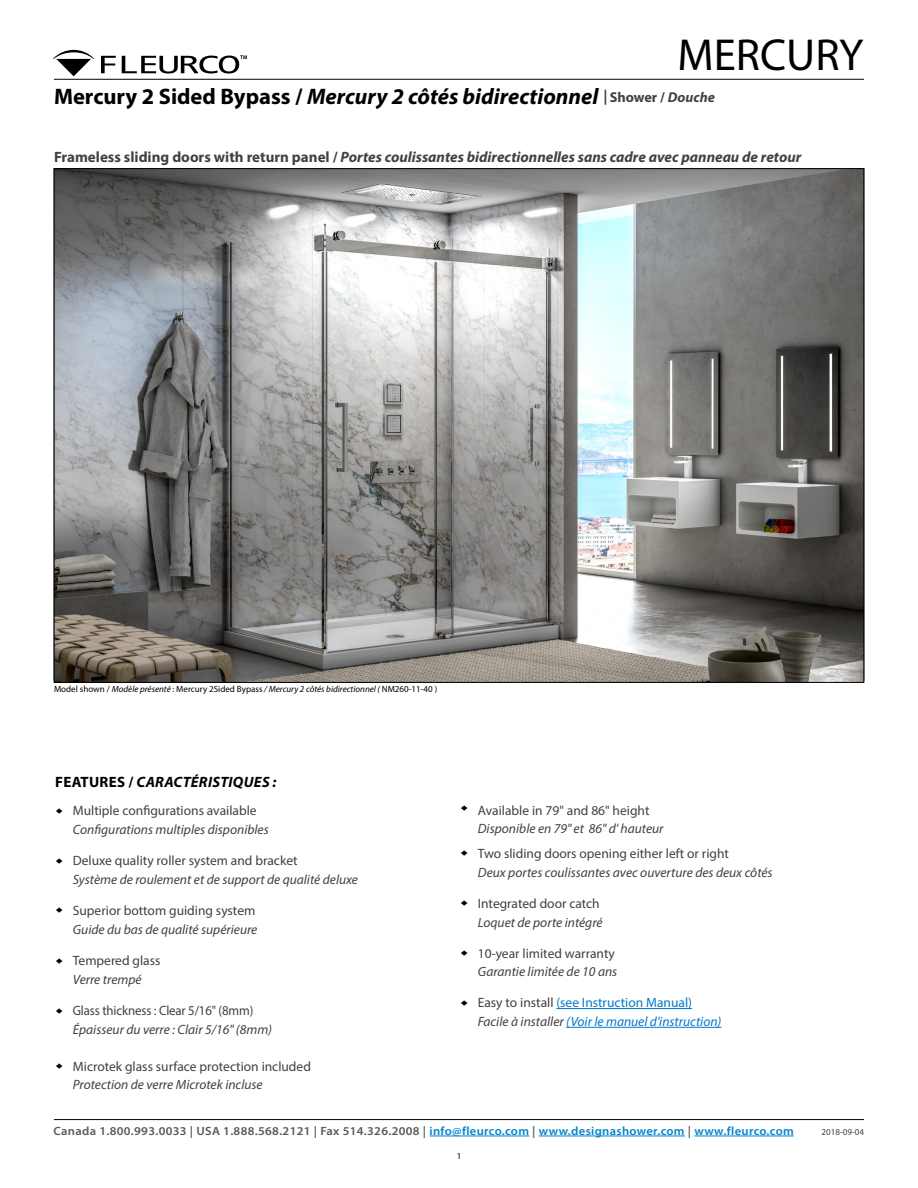
<style>
.page{position:relative;width:918px;height:1188px;background:#fff}
.page>*{position:absolute;margin:0;border:0;box-sizing:border-box;transform-origin:0 0}
.t1{font:45px "Myriad Pro";color:#000}
.t2{font:italic 700 22.5px "Myriad Pro";color:#000}
.t3{font:italic 700 15px "Myriad Pro";color:#414042}
.t4{font:italic 700 15px "Myriad Pro";letter-spacing:.02em;color:#000}
.t5{font:italic 13.5px "Myriad Pro";color:#414042}
.t6{font:13.5px "Myriad Pro";color:#414042}
.t7{font:italic 13.5px/18.8px "Myriad Pro";color:#0079ca}
.t8{font:13.5px "Myriad Pro";color:#414042;scale:.95 1}
.t9{font:600 12px "Myriad Pro";letter-spacing:.025em;color:#58595b;scale:1.05 1}
.t10{font:10.8px "Arial";color:#000;scale:1.11 1}
.t11{font:9px "Myriad Pro";color:#000}
.t12{font:9px "Myriad Pro";color:#414042}
.s1{font-style:normal}
.s2{font-size:15px;color:#414042}
.s3{font-style:normal;font-size:14.25px;color:#414042}
.s4{font-size:14.25px;color:#414042}
.s5{font-style:italic}
.s6{font-style:normal;color:#414042}
.s7{color:#414042}
.s8{color:#0083cd}
</style>
<div class="page">
<hr style="left:54px;top:1119px;width:810px;height:1px;background:#000">
<hr style="left:429px;top:1136px;width:100px;height:1px;background:#0083cd">
<hr style="left:539px;top:1136px;width:146px;height:1px;background:#0083cd">
<hr style="left:694px;top:1136px;width:100px;height:1px;background:#0083cd">
<svg style="left:101px;top:56px;width:15px;height:17px"></svg>
<svg style="left:53px;top:50px;width:41px;height:26px"></svg>
<svg style="left:122px;top:55px;width:125px;height:19px"></svg>
<hr style="left:54px;top:79px;width:810px;height:1px;background:#000">
<hr style="left:556px;top:1008px;width:136px;height:1px;background:#0079ca">
<hr style="left:566px;top:1027px;width:155px;height:1px;background:#0079ca">
<img style="left:56px;top:170px;width:806px;height:511px">
<hr style="left:556px;top:762px;width:136px;height:1px;background:#0079ca">
<hr style="left:566px;top:780px;width:155px;height:1px;background:#0079ca">
<h1 class="t1" style="left:678px;top:27px;width:187px">MERCURY</h1>
<h2 class="t2" style="left:54px;top:82px;width:662px"><span class="s1">Mercury 2 Sided Bypass /</span> Mercury 2 côtés bidirectionnel <span class="s2">|</span> <span class="s3">Shower /</span> <span class="s4">Douche</span></h2>
<p class="t3" style="left:54px;top:148px;width:749px"><span class="s1">Frameless sliding doors with return panel /</span> Portes coulissantes bidirectionnelles sans cadre avec panneau de retour</p>
<p class="t11" style="left:54px;top:683px;width:385px">Model shown / <span class="s5">Modèle présenté</span> : Mercury 2Sided Bypass <span class="s5">/ Mercury 2 côtés bidirectionnel (</span> NM260-11-40 )</p>
<p class="t4" style="left:55px;top:772px;width:223px"><span class="s1">FEATURES /</span> CARACTÉRISTIQUES :</p>
<p class="t10" style="left:67px;top:808px;width:7px;rotate:90deg">♦</p>
<p class="t6" style="left:73px;top:802px;width:185px">Multiple configurations available</p>
<p class="t5" style="left:73px;top:821px;width:197px">Configurations multiples disponibles</p>
<p class="t10" style="left:67px;top:858px;width:7px;rotate:90deg">♦</p>
<p class="t6" style="left:73px;top:852px;width:226px">Deluxe quality roller system and bracket</p>
<p class="t5" style="left:73px;top:871px;width:287px">Système de roulement et de support de qualité deluxe</p>
<p class="t10" style="left:67px;top:907px;width:7px;rotate:90deg">♦</p>
<p class="t6" style="left:73px;top:902px;width:184px">Superior bottom guiding system</p>
<p class="t5" style="left:73px;top:921px;width:186px">Guide du bas de qualité supérieure</p>
<p class="t10" style="left:67px;top:958px;width:7px;rotate:90deg">♦</p>
<p class="t6" style="left:73px;top:952px;width:89px">Tempered glass</p>
<p class="t5" style="left:73px;top:971px;width:70px">Verre trempé</p>
<p class="t10" style="left:67px;top:1008px;width:7px;rotate:90deg">♦</p>
<p class="t8" style="left:73px;top:1002px;width:192px">Glass thickness : Clear 5/16" (8mm)</p>
<p class="t5" style="left:73px;top:1021px;width:201px">Épaisseur du verre : Clair 5/16" (8mm)</p>
<p class="t10" style="left:67px;top:1063px;width:7px;rotate:90deg">♦</p>
<p class="t6" style="left:73px;top:1058px;width:240px">Microtek glass surface protection included</p>
<p class="t5" style="left:73px;top:1077px;width:191px">Protection de verre Microtek incluse</p>
<p class="t10" style="left:472px;top:805px;width:7px;rotate:90deg">♦</p>
<p class="t6" style="left:478px;top:802px;width:173px">Available in 79" and 86" height</p>
<p class="t5" style="left:478px;top:821px;width:187px">Disponible en 79" et 86" d' hauteur</p>
<p class="t10" style="left:472px;top:850px;width:7px;rotate:90deg">♦</p>
<p class="t6" style="left:478px;top:845px;width:253px">Two sliding doors opening either left or right</p>
<p class="t5" style="left:478px;top:864px;width:296px">Deux portes coulissantes avec ouverture des deux côtés</p>
<p class="t10" style="left:472px;top:900px;width:7px;rotate:90deg">♦</p>
<p class="t6" style="left:478px;top:895px;width:123px">Integrated door catch</p>
<p class="t5" style="left:478px;top:914px;width:126px">Loquet de porte intégré</p>
<p class="t10" style="left:472px;top:950px;width:7px;rotate:90deg">♦</p>
<p class="t6" style="left:478px;top:945px;width:139px">10-year limited warranty</p>
<p class="t5" style="left:478px;top:963px;width:141px">Garantie limitée de 10 ans</p>
<p class="t10" style="left:472px;top:1000px;width:7px;rotate:90deg">♦</p>
<p class="t7" style="left:478px;top:993px;width:245px"><span class="s6">Easy to install</span> <span class="s1">(see Instruction Manual)<br></span><span class="s7">Facile à installer</span> (Voir le manuel d'instruction)</p>
<p class="t9" style="left:54px;top:1123px;width:707px">Canada 1.800.993.0033 | USA 1.888.568.2121 | Fax 514.326.2008 | <span class="s8">info@fleurco.com</span> | <span class="s8">www.designashower.com</span> | <span class="s8">www.fleurco.com</span></p>
<p class="t12" style="left:822px;top:1126px;width:44px">2018-09-04</p>
<p class="t11" style="left:457px;top:1151px;width:6px">1</p>
</div>
